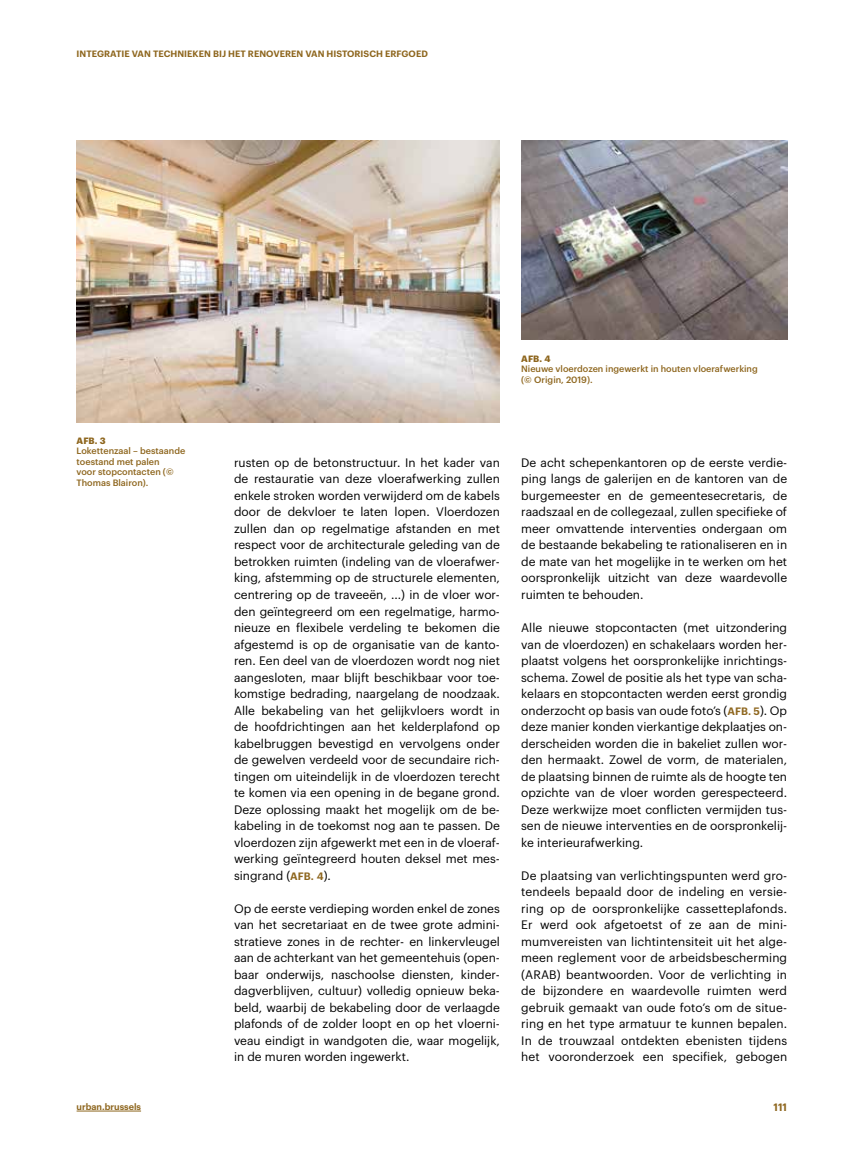
<style>
.page{position:relative;width:851px;height:1149px;background:#fff}
.page>*{position:absolute;margin:0;border:0;box-sizing:border-box;transform-origin:0 0}
.t1{font:12px/16.5px "Graphik";color:#000;text-align:justify}
.t2{font:600 10.5px "Graphik";color:#8e661e}
.t3{font:500 9px/10.5px "Graphik";color:#8e661e}
.t4{font:600 9px "Graphik";letter-spacing:.005em;color:#8e661e}
.t5{font:700 9px "Graphik";letter-spacing:.005em;color:#8e661e}
.s1{font-weight:600;font-size:10.5px;color:#8e661e}
</style>
<div class="page">
<img style="left:77px;top:140px;width:423px;height:282px">
<img style="left:521px;top:140px;width:266px;height:200px">
<hr style="left:77px;top:1110px;width:64px;height:1px;background:#8e661e">
<p class="t4" style="left:77px;top:47px;width:353px">INTEGRATIE VAN TECHNIEKEN BIJ HET RENOVEREN VAN HISTORISCH ERFGOED</p>
<p class="t5" style="left:77px;top:433px;width:31px">AFB. 3</p>
<p class="t3" style="left:77px;top:444px;width:110px">Lokettenzaal – bestaande toestand met palen<br>voor stopcontacten (©<br>Thomas Blairon).</p>
<p class="t5" style="left:521px;top:351px;width:31px">AFB. 4</p>
<p class="t3" style="left:521px;top:363px;width:238px">Nieuwe vloerdozen ingewerkt in houten vloerafwerking (© Origin, 2019).</p>
<p class="t1" style="left:234px;top:453px;width:267px">rusten op de betonstructuur. In het kader van de restauratie van deze vloerafwerking zullen enkele stroken worden verwijderd om de kabels door de dekvloer te laten lopen. Vloerdozen zullen dan op regelmatige afstanden en met respect voor de architecturale geleding van de betrokken ruimten (indeling van de vloerafwer&shy;king, afstemming op de structurele elementen, centrering op de traveeën, ...) in de vloer wor&shy;den geïntegreerd om een regelmatige, harmo&shy;nieuze en flexibele verdeling te bekomen die afgestemd is op de organisatie van de kanto&shy;ren. Een deel van de vloerdozen wordt nog niet aangesloten, maar blijft beschikbaar voor toe&shy;komstige bedrading, naargelang de noodzaak.<br>Alle bekabeling van het gelijkvloers wordt in de hoofdrichtingen aan het kelderplafond op kabelbruggen bevestigd en vervolgens onder de gewelven verdeeld voor de secundaire rich&shy;tingen om uiteindelijk in de vloerdozen terecht te komen via een opening in de begane grond.<br>Deze oplossing maakt het mogelijk om de be&shy;kabeling in de toekomst nog aan te passen. De vloerdozen zijn afgewerkt met een in de vloeraf&shy;werking geïntegreerd houten deksel met mes&shy;singrand (<span class="s1">AFB. 4</span>).</p>
<p class="t1" style="left:234px;top:898px;width:267px;text-align:left">Op de eerste verdieping worden enkel de zones van het secretariaat en de twee grote admini&shy;stratieve zones in de rechter- en linkervleugel aan de achterkant van het gemeentehuis (open&shy;baar onderwijs, naschoolse diensten, kinder&shy;dagverblijven, cultuur) volledig opnieuw beka&shy;beld, waarbij de bekabeling door de verlaagde plafonds of de zolder loopt en op het vloerni&shy;veau eindigt in wandgoten die, waar mogelijk, in de muren worden ingewerkt.</p>
<p class="t1" style="left:521px;top:453px;width:267px">De acht schepenkantoren op de eerste verdie&shy;ping langs de galerijen en de kantoren van de burgemeester en de gemeentesecretaris, de raadszaal en de collegezaal, zullen specifieke of meer omvattende interventies ondergaan om de bestaande bekabeling te rationaliseren en in de mate van het mogelijke in te werken om het oorspronkelijk uitzicht van deze waardevolle ruimten te behouden.</p>
<p class="t1" style="left:521px;top:618px;width:267px">Alle nieuwe stopcontacten (met uitzondering van de vloerdozen) en schakelaars worden her&shy;plaatst volgens het oorspronkelijke inrichtings&shy;schema. Zowel de positie als het type van scha&shy;kelaars en stopcontacten werden eerst grondig onderzocht op basis van oude foto’s (<span class="s1">AFB. 5</span>). Op deze manier konden vierkantige dekplaatjes on&shy;derscheiden worden die in bakeliet zullen wor&shy;den hermaakt. Zowel de vorm, de materialen, de plaatsing binnen de ruimte als de hoogte ten opzichte van de vloer worden gerespecteerd.<br>Deze werkwijze moet conflicten vermijden tus&shy;sen de nieuwe interventies en de oorspronkelij&shy;ke interieurafwerking.</p>
<p class="t1" style="left:521px;top:865px;width:267px">De plaatsing van verlichtingspunten werd gro&shy;tendeels bepaald door de indeling en versie&shy;ring op de oorspronkelijke cassetteplafonds.<br>Er werd ook afgetoetst of ze aan de mini&shy;mumvereisten van lichtintensiteit uit het alge&shy;meen reglement voor de arbeidsbescherming (ARAB) beantwoorden. Voor de verlichting in de bijzondere en waardevolle ruimten werd gebruik gemaakt van oude foto’s om de situe&shy;ring en het type armatuur te kunnen bepalen.<br>In de trouwzaal ontdekten ebenisten tijdens het vooronderzoek een specifiek, gebogen</p>
<p class="t4" style="left:77px;top:1099px;width:66px">urban.brussels</p>
<p class="t2" style="left:773px;top:1098px;width:15px">111</p>
</div>
